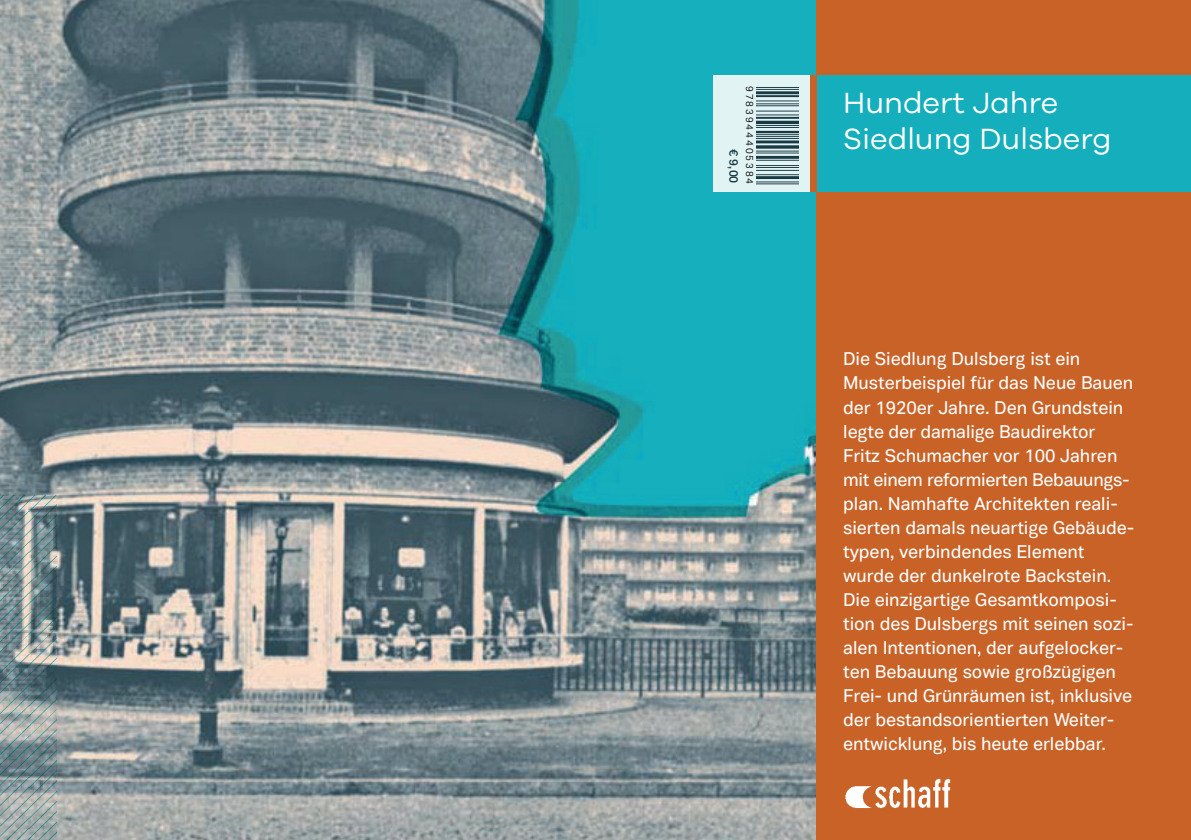
<style>
.page{position:relative;width:1191px;height:840px;background:#fff}
.page>*{position:absolute;margin:0;border:0;box-sizing:border-box;transform-origin:0 0}
.t1{font:30.2px/36.6px "Galano Grotesque";color:#fff}
.t2{font:500 18px/24px "Vaud";letter-spacing:-.005em;color:#fff}
.t3{font:600 12px "Vaud";color:#183a45}
.t4{font:10px "Vaud";letter-spacing:.19em;color:#000001}
</style>
<div class="page">
<img style="left:0;top:0;width:816px;height:839px">
<div style="left:713px;top:75px;width:126px;height:116px;background:#e2f3f3"></div>
<div style="left:816px;top:0;width:375px;height:839px;background:#c96227"></div>
<img style="left:845px;top:778px;width:106px;height:31px">
<div style="left:816px;top:75px;width:375px;height:116px;background:#14aebc"></div>
<img style="left:756px;top:87px;width:42px;height:105px">
<div style="left:810px;top:75px;width:6px;height:116px;background:#c96227"></div>
<img style="left:0;top:495px;width:57px;height:344px">
<p class="t4" style="left:755px;top:86px;width:100px;rotate:90deg">9783944405384</p>
<h1 class="t1" style="left:843px;top:83px;width:270px">Hundert Jahre<br>Siedlung Dulsberg</h1>
<p class="t3" style="left:741px;top:149px;width:36px;rotate:90deg">€ 9,00</p>
<p class="t2" style="left:843px;top:347px;width:293px">Die Siedlung Dulsberg ist ein Musterbeispiel für das Neue Bauen der 1920er Jahre. Den Grundstein legte der damalige Baudirektor Fritz Schumacher vor 100 Jahren mit einem reformierten Bebauungs&shy;plan. Namhafte Architekten reali&shy;sierten damals neuartige Gebäude&shy;typen, verbindendes Element wurde der dunkelrote Backstein.<br>Die einzigartige Gesamtkomposi&shy;tion des Dulsbergs mit seinen sozi&shy;alen Intentionen, der aufgelocker&shy;ten Bebauung sowie großzügigen Frei- und Grünräumen ist, inklusive der bestandsorientierten Weiter&shy;entwicklung, bis heute erlebbar.</p>
</div>
